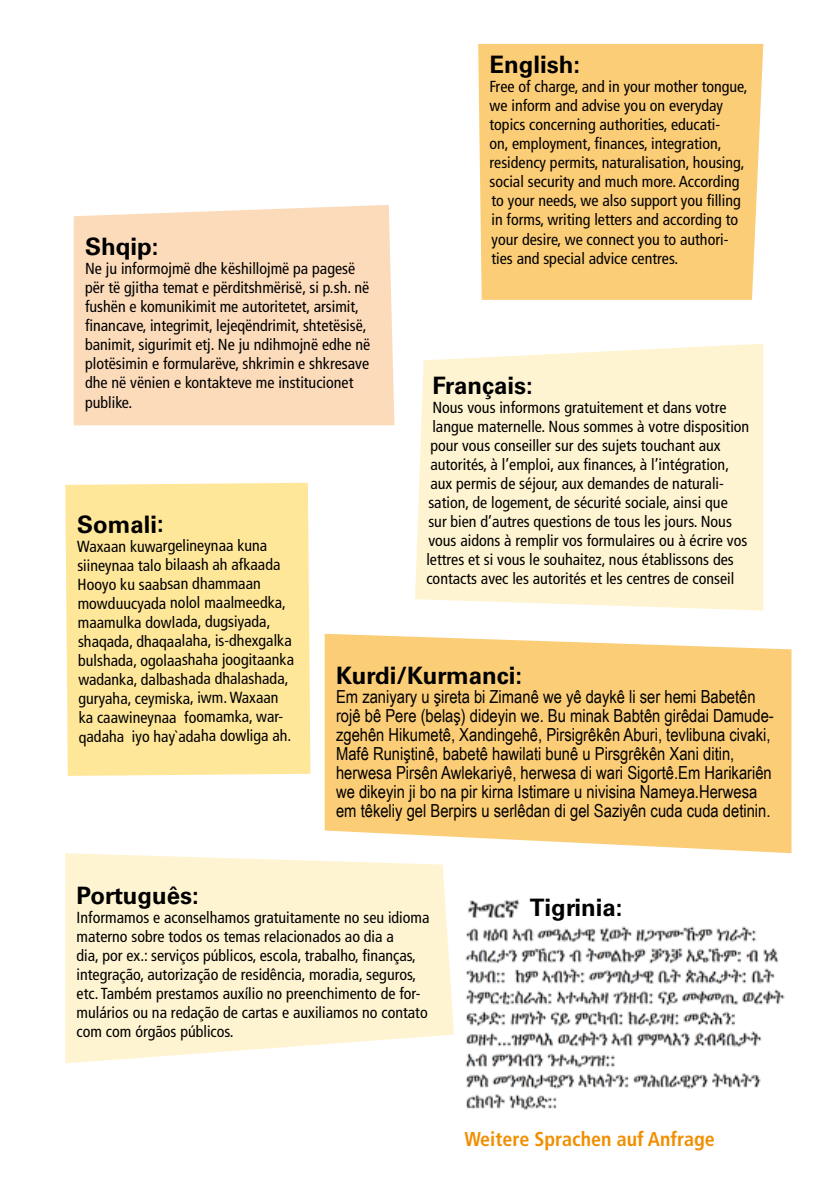
<style>
.page{position:relative;width:840px;height:1191px;background:#fff}
.page>*{position:absolute;margin:0;border:0;box-sizing:border-box;transform-origin:0 0}
.t1{font:700 24px "Univers";color:#000}
.t2{font:700 condensed 20px "Frutiger";color:#f18e00}
.t3{font:18px/19px "Arial Narrow";color:#000}
.t4{font:condensed 16px/19px "Frutiger";color:#000}
.s1{color:#fff4d2}
</style>
<div class="page">
<div style="left:478px;top:44px;width:285px;height:256px;background:#fccd77"></div>
<div style="left:74px;top:205px;width:320px;height:220px;background:#fcdbbb"></div>
<svg style="left:65px;top:853px;width:389px;height:210px;background:#fff5d6"></svg>
<div style="left:415px;top:344px;width:348px;height:266px;background:#fff4d2"></div>
<div style="left:65px;top:483px;width:245px;height:293px;background:#ffe79a"></div>
<svg style="left:324px;top:634px;width:467px;height:219px;background:#fcd182"></svg>
<img style="left:465px;top:899px;width:320px;height:211px">
<h1 class="t1" style="left:489px;top:51px;width:92px">English:</h1>
<p class="t4" style="left:489px;top:77px;width:259px">Free of charge, and in your mother tongue, we inform and advise you on everyday topics concerning authorities, educati-<br>on, employment, finances, integration, residency permits, naturalisation, housing, social security and much more. According to your needs, we also support you filling in forms, writing letters and according to your desire, we connect you to authori&shy;ties and special advice centres.</p>
<h1 class="t1" style="left:85px;top:233px;width:75px">Shqip:</h1>
<p class="t4" style="left:85px;top:259px;width:286px">Ne ju informojmë dhe këshillojmë pa pagesë për të gjitha temat e përditshmërisë, si p.sh. në fushën e komunikimit me autoritetet, arsimit, financave, integrimit, lejeqëndrimit, shtetësisë, banimit, sigurimit etj. Ne ju ndihmojnë edhe në plotësimin e formularëve, shkrimin e shkresave dhe në vënien e kontakteve me institucionet publike.</p>
<h1 class="t1" style="left:432px;top:371px;width:102px">Français:</h1>
<p class="t4" style="left:432px;top:398px;width:295px">Nous vous informons gratuitement et dans votre</p>
<p class="t4" style="left:432px;top:417px;width:318px">langue maternelle. Nous sommes à votre disposition</p>
<p class="t4" style="left:430px;top:436px;width:291px">pour vous conseiller sur des sujets touchant aux</p>
<p class="t4" style="left:430px;top:455px;width:300px">autorités, à l’emploi, aux finances, à l’intégration,</p>
<p class="t4" style="left:430px;top:474px;width:295px">aux permis de séjour, aux demandes de naturali-</p>
<p class="t4" style="left:428px;top:493px;width:301px">sation, de logement, de sécurité sociale, ainsi que</p>
<p class="t4" style="left:428px;top:512px;width:305px">sur bien d’autres questions de tous les jours. Nous</p>
<p class="t4" style="left:428px;top:531px;width:320px">vous aidons à remplir vos formulaires ou à écrire vos</p>
<p class="t4" style="left:426px;top:550px;width:309px">lettres et si vous le souhaitez, nous établissons des</p>
<p class="t4" style="left:426px;top:569px;width:309px">contacts avec les autorités et les centres de conseil</p>
<h1 class="t1" style="left:77px;top:510px;width:88px">Somali:</h1>
<p class="t4" style="left:77px;top:536px;width:218px">Waxaan kuwargelineynaa kuna siineynaa talo bilaash ah afkaada<br>Hooyo ku saabsan dhammaan mowduucyada nolol maalmeedka, maamulka dowlada, dugsiyada, shaqada, dhaqaalaha, is-dhexgalka bulshada, ogolaashaha joogitaanka wadanka, dalbashada dhalashada, guryaha, ceymiska, iwm. Waxaan ka caawineynaa foomamka, war&shy;qadaha iyo hay`adaha dowliga ah.</p>
<h1 class="t1" style="left:336px;top:661px;width:187px">Kurdi/Kurmanci:</h1>
<p class="t3" style="left:336px;top:686px;width:439px">Em zaniyary u şireta bi Zimanê we yê daykê li ser hemi Babetên rojê bê Pere (belaş) dideyin we. Bu minak Babtên girêdai Damude&shy;zgehên Hikumetê, Xandingehê, Pirsigrêkên Aburi, tevlibuna civaki, Mafê Runiştinê, babetê hawilati bunê u Pirsgrêkên Xani ditin, herwesa Pirsên Awlekariyê, herwesa di wari Sigortê.Em Harikariên we dikeyin ji bo na pir kirna Istimare u nivisina Nameya.Herwesa em têkeliy gel Berpirs u serlêdan di gel Saziyên cuda cuda detinin.</p>
<h1 class="t1" style="left:77px;top:881px;width:124px">Português:</h1>
<p class="t4" style="left:77px;top:907px;width:354px">Informamos e aconselhamos gratuitamente no seu idioma materno sobre todos os temas relacionados ao dia a<br>dia, por ex.: serviços públicos, escola, trabalho, finanças, integração, autorização de residência, moradia, seguros, etc. Também prestamos auxílio no preenchimento de for&shy;mulários ou na redação de cartas e auxiliamos no contato com com órgãos públicos. <span class="s1">.</span></p>
<h1 class="t1" style="left:529px;top:893px;width:94px">Tigrinia:</h1>
<p class="t2" style="left:464px;top:1127px;width:252px">Weitere Sprachen auf Anfrage</p>
</div>
